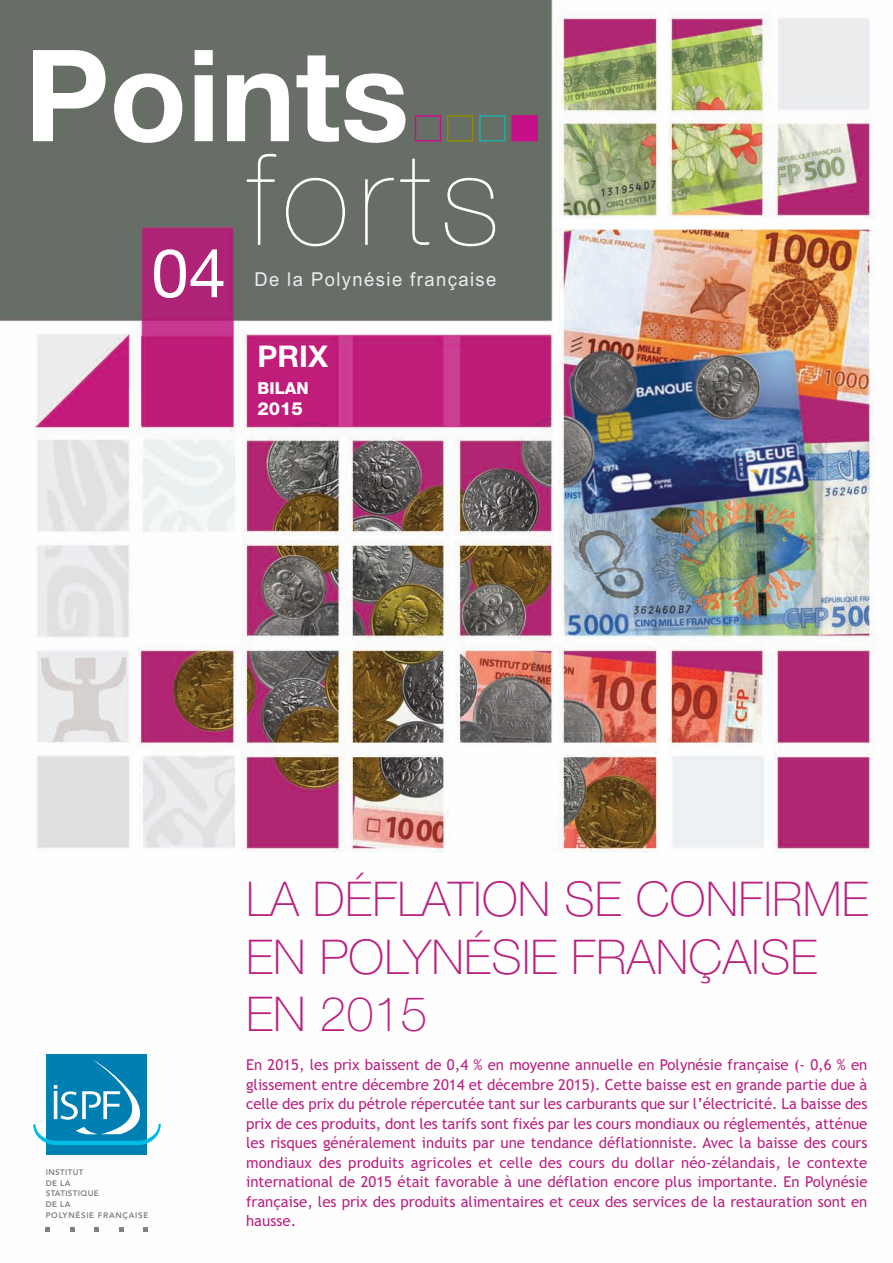
<style>
.page{position:relative;width:893px;height:1263px;background:#fff}
.page>*{position:absolute;margin:0;border:0;box-sizing:border-box;transform-origin:0 0}
.t1{font:700 127.5px "Helvetica Neue";color:#fff}
.t2{font:200 127.5px "Helvetica Neue";letter-spacing:.075em;color:#fff}
.t3{font:67.5px "Helvetica Neue";color:#fff}
.t4{font:100 48px/57.6px "Helvetica Neue";letter-spacing:.005em;color:#ba2280}
.t5{font:700 30px "Helvetica Neue";color:#fff}
.t6{font:19.2px "Arial";letter-spacing:.08em;color:#ececf3;scale:.96 1}
.t7{font:800 18px "Helvetica Neue";color:#fff}
.t8{font:800 16.5px "Helvetica Neue";color:#fff}
.t9{font:15px/19.5px "Trebuchet MS";color:#ba2280;text-align:justify}
.t10{font:800 7.95px/10.8px "Avenir";letter-spacing:.05em;color:#808083}
</style>
<div class="page">
<img style="left:0;top:0;width:876px;height:1232px">
<div style="left:415px;top:115px;width:26px;height:27px;border:2px solid #c51088"></div>
<div style="left:447px;top:115px;width:26px;height:27px;border:2px solid #8d8b02"></div>
<div style="left:479px;top:115px;width:27px;height:27px;border:2px solid #1fafa4"></div>
<div style="left:512px;top:116px;width:25px;height:25px;background:#c51088"></div>
<div style="left:511px;top:115px;width:27px;height:27px;border:2px solid #c51088"></div>
<svg style="left:46px;top:1227px;width:4px;height:4px"></svg>
<svg style="left:70px;top:1227px;width:4px;height:4px"></svg>
<svg style="left:95px;top:1227px;width:4px;height:4px"></svg>
<svg style="left:119px;top:1227px;width:4px;height:4px"></svg>
<svg style="left:143px;top:1227px;width:4px;height:4px"></svg>
<div style="left:46px;top:1054px;width:101px;height:101px;background:#007fb2"></div>
<svg style="left:33px;top:1058px;width:144px;height:87px"></svg>
<h1 class="t1" style="left:24px;top:17px;width:386px">Points</h1>
<h1 class="t2" style="left:247px;top:126px;width:255px">forts</h1>
<h2 class="t3" style="left:151px;top:249px;width:76px">04</h2>
<p class="t6" style="left:254px;top:267px;width:254px">De la Polynésie française</p>
<h3 class="t5" style="left:258px;top:345px;width:72px">PRIX</h3>
<p class="t8" style="left:258px;top:382px;width:53px">BILAN</p>
<p class="t7" style="left:258px;top:403px;width:47px">2015</p>
<p class="t10" style="left:46px;top:1167px;width:104px">INSTITUT<br>DE LA<br>STATISTIQUE<br>DE LA<br>POLYNÉSIE FRANÇAISE</p>
<h3 class="t4" style="left:246px;top:875px;width:624px">LA DÉFLATION SE CONFIRME<br>EN POLYNÉSIE FRANÇAISE<br>EN 2015</h3>
<p class="t9" style="left:246px;top:1055px;width:623px">En 2015, les prix baissent de 0,4 % en moyenne annuelle en Polynésie française (- 0,6 % en glissement entre décembre 2014 et décembre 2015). Cette baisse est en grande partie due à celle des prix du pétrole répercutée tant sur les carburants que sur l’électricité. La baisse des prix de ces produits, dont les tarifs sont fixés par les cours mondiaux ou réglementés, atténue les risques généralement induits par une tendance déflationniste. Avec la baisse des cours mondiaux des produits agricoles et celle des cours du dollar néo-zélandais, le contexte international de 2015 était favorable à une déflation encore plus importante. En Polynésie française, les prix des produits alimentaires et ceux des services de la restauration sont en hausse.</p>
</div>
